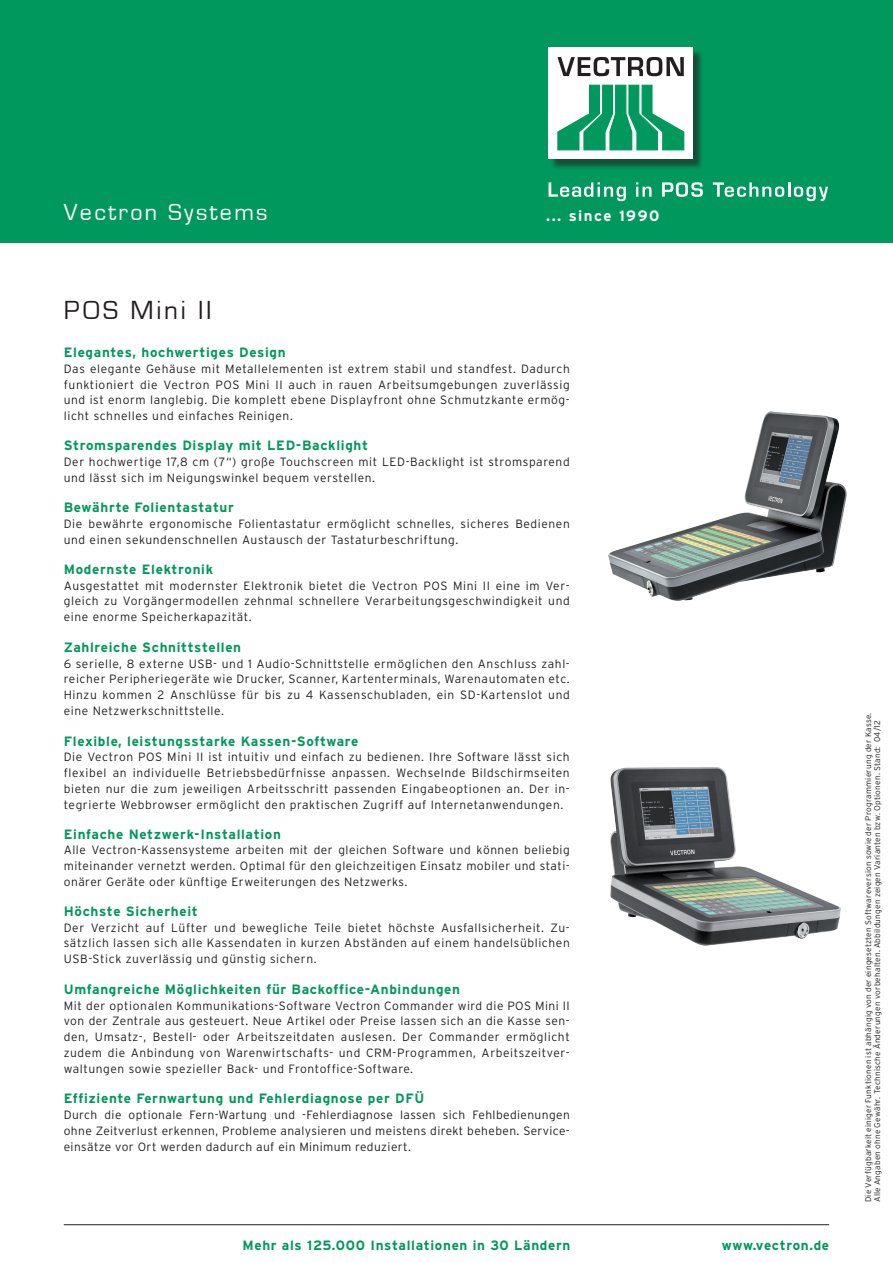
<style>
.page{position:relative;width:893px;height:1263px;background:#fff}
.page>*{position:absolute;margin:0;border:0;box-sizing:border-box;transform-origin:0 0}
.t1{font:27px "Vectron Eurostile";letter-spacing:.1em;color:#231f20}
.t2{font:24px "Vectron Eurostile";letter-spacing:.1em;color:#fff}
.t3{font:700 15px "Interstate";letter-spacing:.1em;color:#fff}
.t4{font:700 13.5px "Interstate";letter-spacing:.05em;color:#00985c}
.t5{font:300 12px/15.8px "Interstate";letter-spacing:.05em;color:#231f20;text-align:justify}
.t6{font:300 8.25px/9px "Interstate";letter-spacing:.025em;color:#231f20}
</style>
<div class="page">
<img style="left:608px;top:411px;width:239px;height:190px">
<img style="left:610px;top:767px;width:231px;height:179px">
<div style="left:0;top:0;width:893px;height:242px;background:#00985c"></div>
<div style="left:550px;top:50px;width:154px;height:120px;background:#231f20;opacity:.6"></div>
<div style="left:549px;top:48px;width:144px;height:111px;background:#fff"></div>
<svg style="left:557px;top:57px;width:127px;height:19px"></svg>
<svg style="left:557px;top:84px;width:128px;height:67px"></svg>
<svg style="left:549px;top:182px;width:77px;height:19px"></svg>
<svg style="left:636px;top:182px;width:16px;height:15px"></svg>
<svg style="left:662px;top:182px;width:41px;height:15px"></svg>
<svg style="left:713px;top:182px;width:115px;height:19px"></svg>
<hr style="left:64px;top:1224px;width:765px;height:1px;background:#231f20">
<h2 class="t2" style="left:64px;top:199px;width:205px">Vectron Systems</h2>
<p class="t3" style="left:546px;top:206px;width:115px">... since 1990</p>
<h1 class="t1" style="left:64px;top:295px;width:149px">POS Mini II</h1>
<p class="t4" style="left:64px;top:344px;width:223px">Elegantes, hochwertiges Design</p>
<p class="t5" style="left:64px;top:361px;width:508px">Das elegante Gehäuse mit Metallelementen ist extrem stabil und standfest. Dadurch funktioniert die Vectron POS Mini II auch in rauen Arbeitsumgebungen zuverlässig und ist enorm langlebig. Die komplett ebene Displayfront ohne Schmutzkante ermög&shy;licht schnelles und einfaches Reinigen.</p>
<p class="t4" style="left:64px;top:437px;width:306px">Stromsparendes Display mit LED-Backlight</p>
<p class="t5" style="left:64px;top:454px;width:507px">Der hochwertige 17,8 cm (7“) große Touchscreen mit LED-Backlight ist stromsparend und lässt sich im Neigungswinkel bequem verstellen.</p>
<p class="t4" style="left:64px;top:499px;width:172px">Bewährte Folientastatur</p>
<p class="t5" style="left:64px;top:516px;width:507px">Die bewährte ergonomische Folientastatur ermöglicht schnelles, sicheres Bedienen und einen sekundenschnellen Austausch der Tastaturbeschriftung.</p>
<p class="t4" style="left:64px;top:561px;width:151px">Modernste Elektronik</p>
<p class="t5" style="left:64px;top:577px;width:507px">Ausgestattet mit modernster Elektronik bietet die Vectron POS Mini II eine im Ver&shy;gleich zu Vorgängermodellen zehnmal schnellere Verarbeitungsgeschwindigkeit und eine enorme Speicherkapazität.</p>
<p class="t4" style="left:64px;top:639px;width:179px">Zahlreiche Schnittstellen</p>
<p class="t5" style="left:64px;top:655px;width:508px">6 serielle, 8 externe USB- und 1 Audio-Schnittstelle ermöglichen den Anschluss zahl&shy;reicher Peripheriegeräte wie Drucker, Scanner, Kartenterminals, Warenautomaten etc.<br>Hinzu kommen 2 Anschlüsse für bis zu 4 Kassenschubladen, ein SD-Kartenslot und eine Netzwerkschnittstelle.</p>
<p class="t4" style="left:64px;top:733px;width:296px">Flexible, leistungsstarke Kassen-Software</p>
<p class="t5" style="left:64px;top:749px;width:508px">Die Vectron POS Mini II ist intuitiv und einfach zu bedienen. Ihre Software lässt sich flexibel an individuelle Betriebsbedürfnisse anpassen. Wechselnde Bildschirmseiten bieten nur die zum jeweiligen Arbeitsschritt passenden Eingabeoptionen an. Der in&shy;tegrierte Webbrowser ermöglicht den praktischen Zugriff auf Internetanwendungen.</p>
<p class="t4" style="left:64px;top:826px;width:219px">Einfache Netzwerk-Installation</p>
<p class="t5" style="left:64px;top:842px;width:507px">Alle Vectron-Kassensysteme arbeiten mit der gleichen Software und können beliebig miteinander vernetzt werden. Optimal für den gleichzeitigen Einsatz mobiler und stati&shy;onärer Geräte oder künftige Erweiterungen des Netzwerks.</p>
<p class="t4" style="left:64px;top:903px;width:135px">Höchste Sicherheit</p>
<p class="t5" style="left:64px;top:919px;width:507px">Der Verzicht auf Lüfter und bewegliche Teile bietet höchste Ausfallsicherheit. Zu&shy;sätzlich lassen sich alle Kassendaten in kurzen Abständen auf einem handelsüblichen USB-Stick zuverlässig und günstig sichern.</p>
<p class="t4" style="left:64px;top:981px;width:398px">Umfangreiche Möglichkeiten für Backoffice-Anbindungen</p>
<p class="t5" style="left:64px;top:997px;width:508px">Mit der optionalen Kommunikations-Software Vectron Commander wird die POS Mini II von der Zentrale aus gesteuert. Neue Artikel oder Preise lassen sich an die Kasse sen&shy;den, Umsatz-, Bestell- oder Arbeitszeitdaten auslesen. Der Commander ermöglicht zudem die Anbindung von Warenwirtschafts- und CRM-Programmen, Arbeitszeitver&shy;waltungen sowie spezieller Back- und Frontoffice-Software.</p>
<p class="t4" style="left:64px;top:1090px;width:362px">Effiziente Fernwartung und Fehlerdiagnose per DFÜ</p>
<p class="t5" style="left:64px;top:1107px;width:508px">Durch die optionale Fern-Wartung und -Fehlerdiagnose lassen sich Fehlbedienungen ohne Zeitverlust erkennen, Probleme analysieren und meistens direkt beheben. Service&shy;einsätze vor Ort werden dadurch auf ein Minimum reduziert.</p>
<p class="t4" style="left:242px;top:1237px;width:330px">Mehr als 125.000 Installationen in 30 Ländern</p>
<p class="t4" style="left:722px;top:1237px;width:109px">www.vectron.de</p>
<p class="t6" style="left:864px;top:1202px;width:491px;rotate:-90deg">Die Verfügbarkeit einiger Funktionen ist abhängig von der eingesetzten Softwareversion sowie der Programmierung der Kasse.<br>Alle Angaben ohne Gewähr. Technische Änderungen vorbehalten. Abbildungen zeigen Varianten bzw. Optionen. Stand: 04/12</p>
</div>
